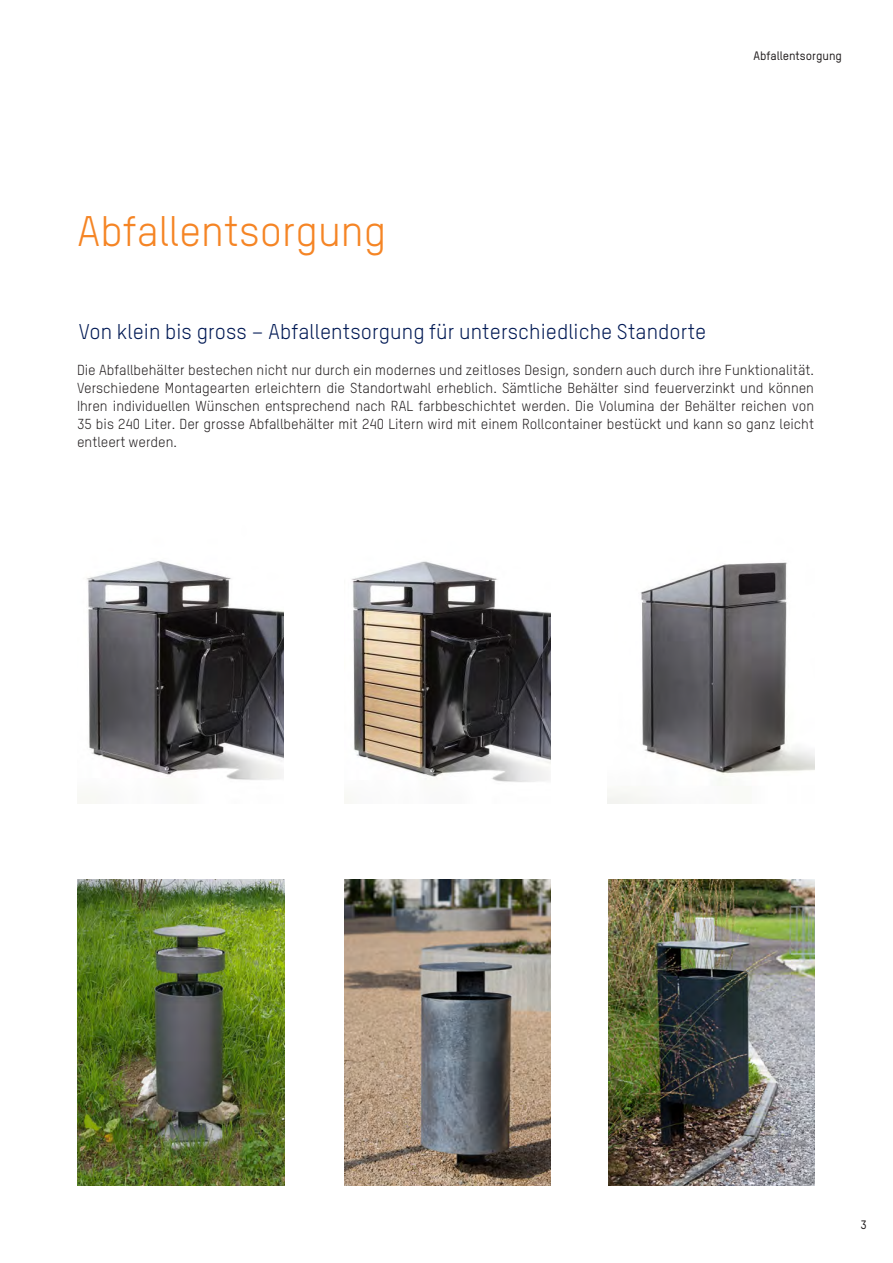
<style>
.page{position:relative;width:893px;height:1263px;background:#fff}
.page>*{position:absolute;margin:0;border:0;box-sizing:border-box;transform-origin:0 0}
.t1{font:42px "TSTARHB";color:#f58525}
.t2{font:21px "TSTARHB";letter-spacing:.005em;color:#001954}
.t3{font:14.25px/18px "TSTARHB";color:#231f20;text-align:justify}
.t4{font:500 12px "TSTARHB";color:#231f20}
</style>
<div class="page">
<img style="left:78px;top:561px;width:205px;height:242px">
<img style="left:344px;top:561px;width:207px;height:242px">
<img style="left:608px;top:562px;width:206px;height:241px">
<img style="left:78px;top:879px;width:206px;height:306px">
<img style="left:344px;top:879px;width:207px;height:306px">
<img style="left:608px;top:879px;width:207px;height:306px">
<p class="t4" style="left:753px;top:49px;width:90px">Abfallentsorgung</p>
<h1 class="t1" style="left:78px;top:206px;width:310px">Abfallentsorgung</h1>
<h2 class="t2" style="left:79px;top:319px;width:629px">Von klein bis gross – Abfallentsorgung für unterschiedliche Standorte</h2>
<p class="t3" style="left:77px;top:361px;width:739px">Die Abfallbehälter bestechen nicht nur durch ein modernes und zeitloses Design, sondern auch durch ihre Funktionalität.<br>Verschiedene Montagearten erleichtern die Standortwahl erheblich. Sämtliche Behälter sind feuerverzinkt und können Ihren individuellen Wünschen entsprechend nach RAL farbbeschichtet werden. Die Volumina der Behälter reichen von 35 bis 240 Liter. Der grosse Abfallbehälter mit 240 Litern wird mit einem Rollcontainer bestückt und kann so ganz leicht entleert werden.</p>
<p class="t4" style="left:860px;top:1217px;width:8px">3</p>
</div>
